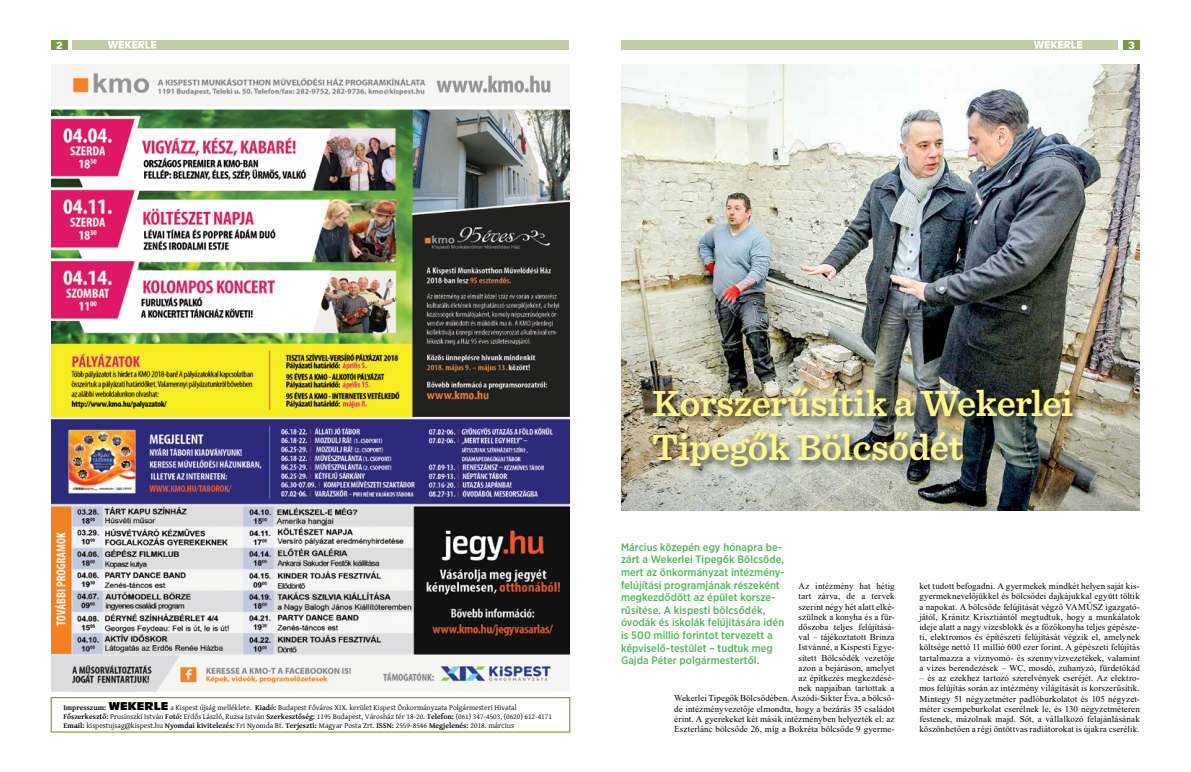
<style>
.page{position:relative;width:1191px;height:772px;background:#fff}
.page>*{position:absolute;margin:0;border:0;box-sizing:border-box;transform-origin:0 0}
.t1{font:600 38px/44px "Sentinel";letter-spacing:-.01em;color:#fff685}
.t2{font:500 10.8px/12.6px "Gotham Narrow";letter-spacing:.005em;color:#4bb752}
.t3{font:800 10.5px "Andes";color:#fff}
.t4{font:9px/10.2px "Times New Roman";letter-spacing:.01em;color:#000;text-align:justify}
.t5{font:7.7px "Gentium Basic";color:#000}
.t6{font:7.6px/9.1px "Gentium Basic";color:#000}
.s1{font-weight:700}
.s2{font-family:"Antique Olive Compact";font-size:10.9px}
.s3{font-size:7.9px}
</style>
<div class="page">
<div style="left:51px;top:40px;width:17px;height:10px;background:#749d3e"></div>
<div style="left:1123px;top:40px;width:16px;height:10px;background:#749d3e"></div>
<img style="left:621px;top:64px;width:519px;height:446px">
<div style="left:649px;top:384px;width:433px;height:92px;background:#000;opacity:.71"></div>
<div style="left:72px;top:40px;width:497px;height:10px;background:#c1cda4"></div>
<div style="left:621px;top:40px;width:496px;height:10px;background:#c1cda4"></div>
<svg style="left:108px;top:41px;width:48px;height:7px"></svg>
<svg style="left:1034px;top:41px;width:48px;height:7px"></svg>
<img style="left:51px;top:64px;width:518px;height:626px">
<div style="left:51px;top:697px;width:519px;height:34px;border:1px solid #708f00"></div>
<p class="t3" style="left:56px;top:38px;width:8px">2</p>
<p class="t3" style="left:1128px;top:38px;width:8px">3</p>
<p class="t6" style="left:63px;top:702px;width:490px"><span class="s1">Impresszum:</span> <span class="s2">WEKERLE</span> a Kispest újság melléklete. <span class="s1">Kiadó:</span> Budapest Főváros XIX. kerület Kispest Önkormányzata Polgármesteri Hivatal<br><span class="s1">Főszerkesztő:</span> Prusinszki István <span class="s1">Fotó:</span> Erdős László, Ruzsa István <span class="s1">Szerkesztőség:</span> 1195 Budapest, Városház tér 18-20. <span class="s1">Telefon:</span> (061) 347-4503, (0620) 612-4171</p>
<p class="t5" style="left:64px;top:719px;width:452px"><span class="s1">Email:</span> kispestujsag@kispest.hu <span class="s1">Nyomdai kivitelezés:</span> Fri Nyomda Bt. <span class="s1">Terjeszti:</span> Magyar Posta Zrt. <span class="s1">ISSN:</span> 2559-8546 <span class="s1">Megjelenés:</span> 2018. <span class="s3">március</span></p>
<h1 class="t1" style="left:652px;top:379px;width:422px">Korszerűsítik a Wekerlei<br>Tipegők Bölcsődét</h1>
<p class="t2" style="left:621px;top:540px;width:165px">Március közepén egy hónapra be&shy;zárt a Wekerlei Tipegők Bölcsőde, mert az önkormányzat intézmény&shy;felújítási programjának részeként megkezdődött az épület korsze&shy;rűsítése. A kispesti bölcsődék, óvodák és iskolák felújítására idén is 500 millió forintot tervezett a képviselő-testület – tudtuk meg Gajda Péter polgármestertől.</p>
<p class="t4" style="left:674px;top:580px;width:222px;text-align:right">Az intézmény hat hétig<br>tart zárva, de a tervek<br>szerint négy hét alatt elké-<br>szülnek a konyha és a für-<br>dőszoba teljes felújításá-<br>val – tájékoztatott Brinza<br>Istvánné, a Kispesti Egye-<br>sített Bölcsődék vezetője<br>azon a bejáráson, amelyet<br>az építkezés megkezdésé-<br>nek napjaiban tartottak a<br>Wekerlei Tipegők Bölcsődében. Aszódi-Sikter Éva, a bölcső&shy;de intézményvezetője elmondta, hogy a bezárás 35 családot érint. A gyerekeket két másik intézményben helyezték el: az Eszterlánc bölcsőde 26, míg a Bokréta bölcsőde 9 gyerme-</p>
<p class="t4" style="left:919px;top:580px;width:222px">ket tudott befogadni. A gyermekek mindkét helyen saját kis&shy;gyermeknevelőjükkel és bölcsődei dajkájukkal együtt töltik a napokat. A bölcsőde felújítását végző VAMŰSZ igazgató&shy;jától, Kránitz Krisztiántól megtudtuk, hogy a munkálatok ideje alatt a nagy vizesblokk és a főzőkonyha teljes gépésze&shy;ti, elektromos és építészeti felújítását végzik el, amelynek költsége nettó 11 millió 600 ezer forint. A gépészeti felújítás tartalmazza a víznyomó- és szennyvízvezetékek, valamint a vizes berendezések – WC, mosdó, zuhanyzó, fürdetőkád</p>
<p class="t4" style="left:919px;top:672px;width:222px">– és az ezekhez tartozó szerelvények cseréjét. Az elektro&shy;mos felújítás során az intézmény világítását is korszerűsítik.<br>Mintegy 51 négyzetméter padlóburkolatot és 105 négyzet&shy;méter csempeburkolat cserélnek le, és 130 négyzetméteren festenek, mázolnak majd. Sőt, a vállalkozó felajánlásának köszönhetően a régi öntöttvas radiátorokat is újakra cserélik.</p>
</div>
